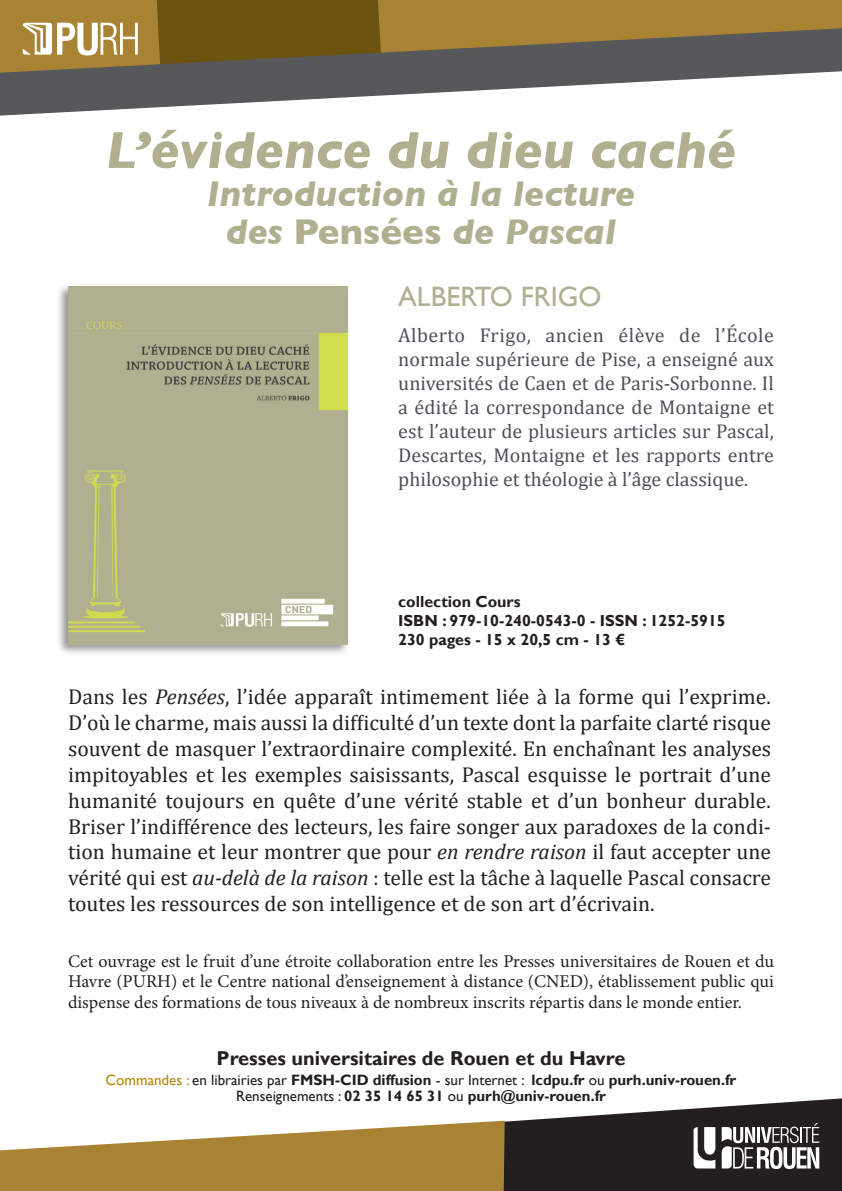
<style>
.page{position:relative;width:842px;height:1191px;background:#fff}
.page>*{position:absolute;margin:0;border:0;box-sizing:border-box;transform-origin:0 0}
.t1{font:italic 700 52.6px "Gill Sans";color:#b0af90}
.t2{font:italic 700 36.4px/38px "Gill Sans";color:#b0af90;text-align:center}
.Détails{font:28px "Gill Sans";color:#b0af90}
.t3{font:21.6px/25.8px "Cambria";color:#231f20;text-align:justify}
.t4{font:20px/24px "Cambria";color:#4d5056;text-align:justify}
.t5{font:700 20px "Gill Sans";color:#231f20}
.t6{font:18px/20.4px "Minion Pro";color:#231f20;text-align:justify}
.Infos_techniques{font:700 16px "Gill Sans";color:#231f20}
.t7{font:700 15px "Gill Sans";color:#231f20}
.s1{font-style:normal}
.s2{font-style:italic}
.s3{font-weight:400;color:#b28705}
.s4{font-weight:400}
</style>
<div class="page">
<div style="left:0;top:0;width:842px;height:28px;background:#a98334"></div>
<div style="left:157px;top:0;width:226px;height:28px;background:#6c530f"></div>
<svg style="left:0;top:28px;width:842px;height:88px;fill:#5c585a"></svg>
<svg style="left:23px;top:23px;width:115px;height:32px"></svg>
<svg style="left:505px;top:1098px;width:337px;height:93px;fill:#231f20"></svg>
<svg style="left:0;top:1120px;width:505px;height:71px"></svg>
<svg style="left:694px;top:1127px;width:21px;height:41px"></svg>
<svg style="left:722px;top:1123px;width:97px;height:46px"></svg>
<div style="left:57px;top:283px;width:293px;height:373px;background:#231f20;opacity:.5"></div>
<img style="left:68px;top:287px;width:279px;height:357px">
<p class="t1" style="left:106px;top:119px;width:632px">L’évidence du dieu caché</p>
<p class="t2" style="left:207px;top:174px;width:430px">Introduction à la lecture des <span class="s1">Pensées</span> de Pascal</p>
<p class="Détails" style="left:398px;top:280px;width:205px">ALBERTO FRIGO</p>
<p class="t4" style="left:398px;top:323px;width:377px">Alberto Frigo, ancien élève de l’École normale supérieure de Pise, a enseigné aux universités de Caen et de Paris-Sorbonne. Il a édité la correspondance de Montaigne et est l’auteur de plusieurs articles sur Pascal, Descartes, Montaigne et les rapports entre philosophie et théologie à l’âge classique.</p>
<p class="Infos_techniques" style="left:398px;top:591px;width:124px">collection Cours</p>
<p class="Infos_techniques" style="left:398px;top:610px;width:329px">ISBN : 979-10-240-0543-0 - ISSN : 1252-5915</p>
<p class="Infos_techniques" style="left:398px;top:629px;width:229px">230 pages - 15 x 20,5 cm - 13 €</p>
<p class="t3" style="left:68px;top:684px;width:705px">Dans les <span class="s2">Pensées</span>, l’idée apparaît intimement liée à la forme qui l’exprime.<br>D’où le charme, mais aussi la difficulté d’un texte dont la parfaite clarté risque souvent de masquer l’extraordinaire complexité. En enchaînant les analyses impitoyables et les exemples saisissants, Pascal esquisse le portrait d’une humanité toujours en quête d’une vérité stable et d’un bonheur durable.<br>Briser l’indifférence des lecteurs, les faire songer aux paradoxes de la condi&shy;tion humaine et leur montrer que pour <span class="s2">en rendre raison</span> il faut accepter une vérité qui est <span class="s2">au-delà de la raison</span> : telle est la tâche à laquelle Pascal consacre toutes les ressources de son intelligence et de son art d’écrivain.</p>
<p class="t6" style="left:68px;top:951px;width:707px">Cet ouvrage est le fruit d’une étroite collaboration entre les Presses universitaires de Rouen et du Havre (PURH) et le Centre national d’enseignement à distance (CNED), établissement public qui dispense des formations de tous niveaux à de nombreux inscrits répartis dans le monde entier.</p>
<p class="t5" style="left:217px;top:1045px;width:410px">Presses universitaires de Rouen et du Havre</p>
<p class="t7" style="left:106px;top:1071px;width:632px"><span class="s3">Commandes :</span> <span class="s4">en librairies par</span> FMSH-CID diffusion <span class="s4">- sur Internet :</span> lcdpu.fr <span class="s4">ou</span> purh.univ-rouen.fr</p>
<p class="t7" style="left:236px;top:1087px;width:371px"><span class="s4">Renseignements :</span> 02 35 14 65 31 <span class="s4">ou</span> purh@univ-rouen.fr</p>
</div>
